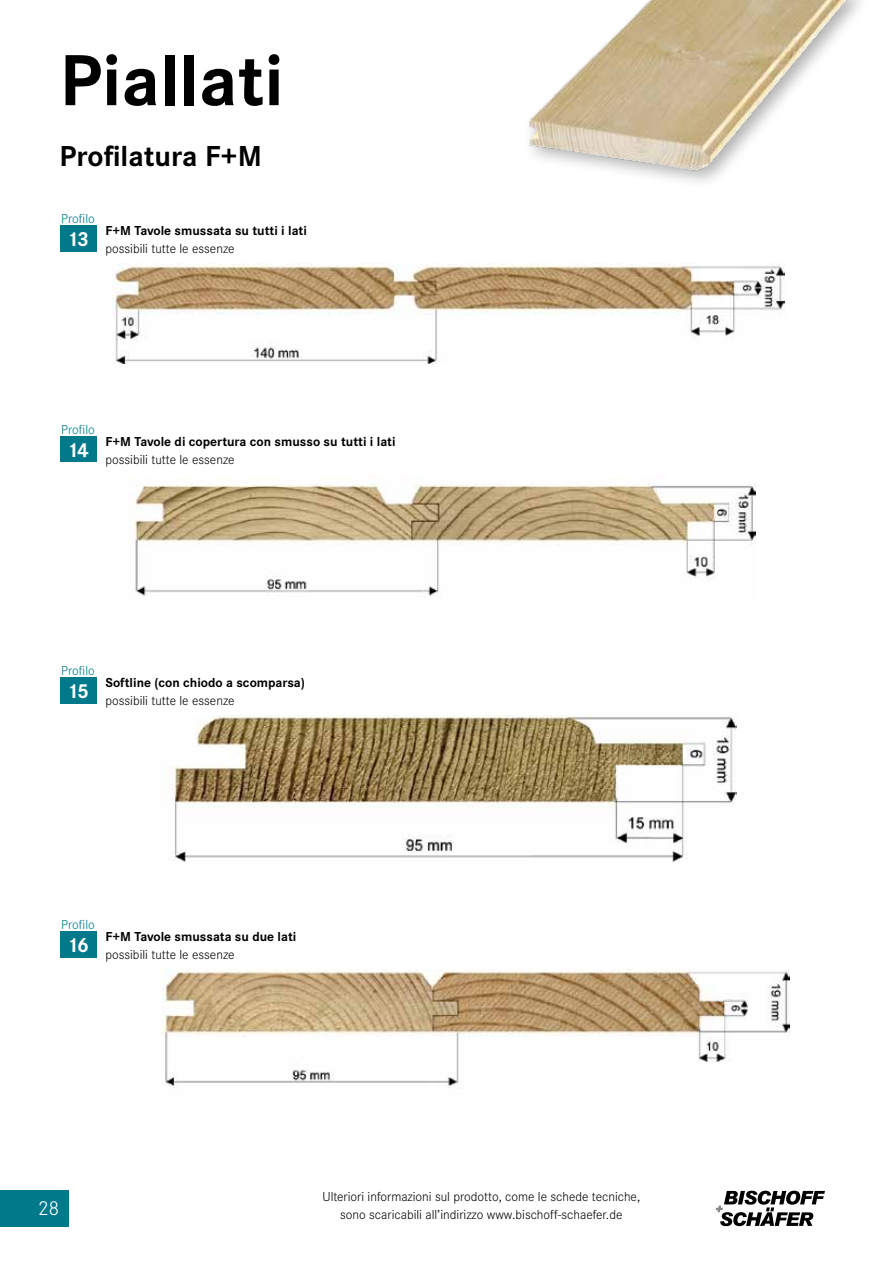
<style>
.page{position:relative;width:893px;height:1263px;background:#fff}
.page>*{position:absolute;margin:0;border:0;box-sizing:border-box;transform-origin:0 0}
.t1{font:700 75px "Corporate S";color:#000}
.t2{font:700 30px "Corporate S";color:#000}
.t3{font:700 21px "Corporate S";letter-spacing:-.08em;color:#fff}
.t4{font:300 21px "Corporate S";color:#fff}
.t5{font:300 13.5px/18px "Corporate S";color:#000;text-align:center}
.t6{font:700 13.5px "Corporate S";color:#000}
.t7{font:300 13.5px "Corporate S";color:#00798b}
</style>
<div class="page">
<div style="left:60px;top:677px;width:37px;height:27px;background:#00798b"></div>
<img style="left:171px;top:715px;width:566px;height:147px">
<div style="left:60px;top:225px;width:37px;height:27px;background:#00798b"></div>
<img style="left:113px;top:264px;width:672px;height:100px">
<div style="left:60px;top:931px;width:37px;height:27px;background:#00798b"></div>
<img style="left:161px;top:969px;width:629px;height:120px">
<div style="left:60px;top:436px;width:37px;height:26px;background:#00798b"></div>
<img style="left:127px;top:484px;width:629px;height:112px">
<img style="left:529px;top:0;width:332px;height:182px">
<svg style="left:716px;top:1191px;width:109px;height:35px"></svg>
<div style="left:0;top:1191px;width:68px;height:36px;background:#00798b"></div>
<h1 class="t1" style="left:60px;top:37px;width:226px">Piallati</h1>
<h2 class="t2" style="left:60px;top:139px;width:204px">Profilatura F+M</h2>
<p class="t7" style="left:61px;top:211px;width:35px">Profilo</p>
<h3 class="t3" style="left:67px;top:227px;width:24px">13</h3>
<p class="t6" style="left:105px;top:223px;width:203px">F+M Tavole smussata su tutti i lati</p>
<p class="t5" style="left:105px;top:240px;width:131px">possibili tutte le essenze</p>
<p class="t7" style="left:61px;top:422px;width:35px">Profilo</p>
<h3 class="t3" style="left:67px;top:438px;width:24px">14</h3>
<p class="t6" style="left:105px;top:434px;width:292px">F+M Tavole di copertura con smusso su tutti i lati</p>
<p class="t5" style="left:105px;top:451px;width:131px">possibili tutte le essenze</p>
<p class="t7" style="left:61px;top:663px;width:35px">Profilo</p>
<h3 class="t3" style="left:67px;top:678px;width:24px">15</h3>
<p class="t6" style="left:105px;top:675px;width:201px">Softline (con chiodo a scomparsa)</p>
<p class="t5" style="left:105px;top:692px;width:131px">possibili tutte le essenze</p>
<p class="t7" style="left:61px;top:917px;width:35px">Profilo</p>
<h3 class="t3" style="left:67px;top:932px;width:24px">16</h3>
<p class="t6" style="left:105px;top:929px;width:192px">F+M Tavole smussata su due lati</p>
<p class="t5" style="left:105px;top:946px;width:131px">possibili tutte le essenze</p>
<h3 class="t4" style="left:38px;top:1196px;width:23px">28</h3>
<p class="t5" style="left:322px;top:1187px;width:319px">Ulteriori informazioni sul prodotto, come le schede tecniche, sono scaricabili all’indirizzo www.bischoff-schaefer.de</p>
</div>
